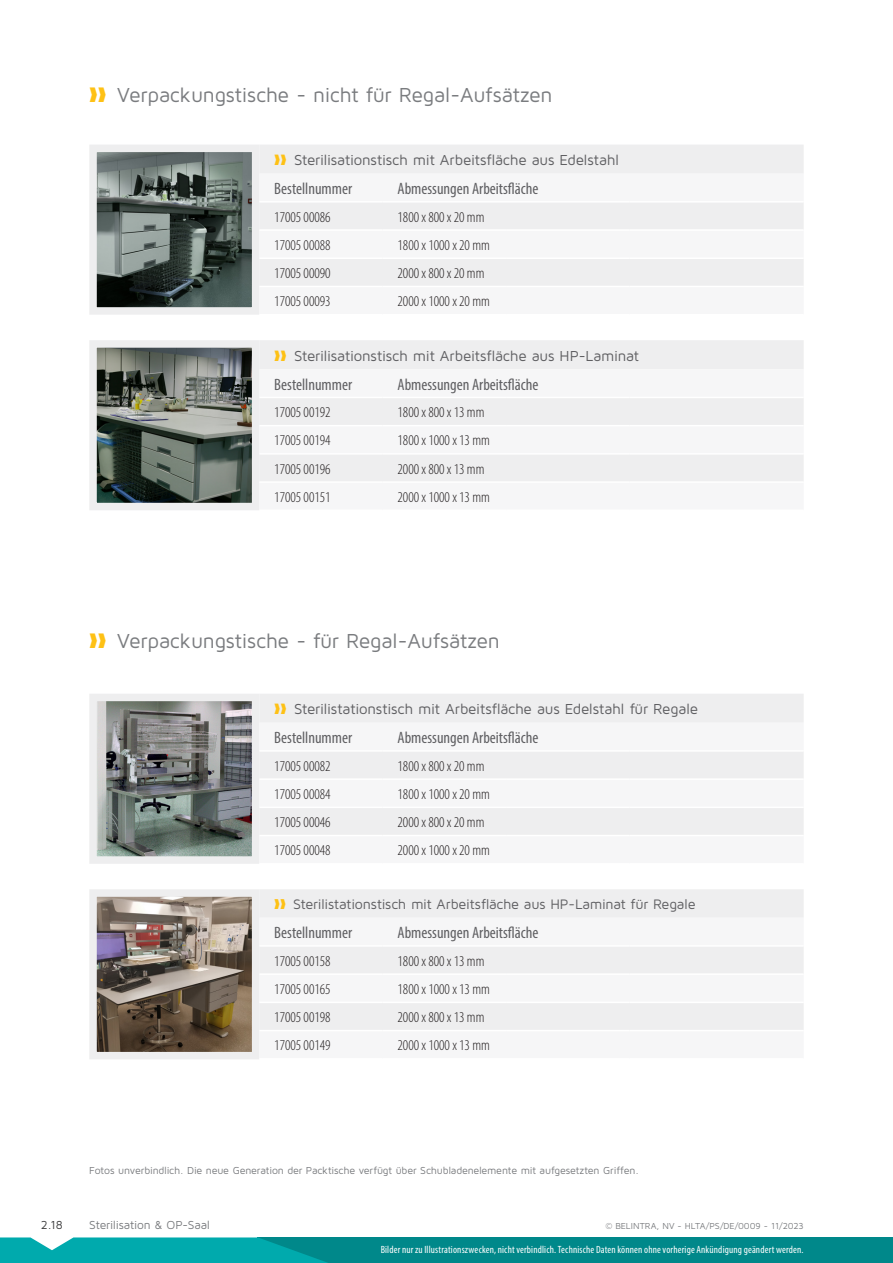
<style>
.page{position:relative;width:893px;height:1263px;background:#fff}
.page>*{position:absolute;margin:0;border:0;box-sizing:border-box;transform-origin:0 0}
.t1{font:21px "Maven Pro";letter-spacing:-.015em;color:#7a7c7f}
.table__header_2_NL{font:condensed 16.5px "Myriad Pro";color:#5f5f62}
.table__body_NL{font:300 condensed 15px "Myriad Pro";color:#231f20}
.t2{font:15px "Maven Pro";letter-spacing:-.015em;color:#5f5f62}
.t3{font:14.25px "Maven Pro";letter-spacing:-.015em;color:#5f5f62}
.t4{font:12px "Maven Pro";letter-spacing:-.015em;color:#7a7c7f}
.t5{font:12px "Maven Pro";color:#3c3c3d}
.t6{font:condensed 10.5px "Myriad Pro";letter-spacing:.015em;color:#fff}
.main__body_NL{font:10.5px "Maven Pro";letter-spacing:-.015em;color:#7a7c7f}
.Paragraph_Style_2{font:9px "Maven Pro";letter-spacing:-.005em;color:#7a7c7f}
.s1{color:#fec115}
</style>
<div class="page">
<img style="left:98px;top:703px;width:152px;height:152px">
<div style="left:89px;top:694px;width:170px;height:170px;border:8px solid #eeeeef"></div>
<img style="left:98px;top:154px;width:152px;height:152px">
<div style="left:89px;top:145px;width:170px;height:170px;border:8px solid #eeeeef"></div>
<img style="left:98px;top:349px;width:152px;height:152px">
<div style="left:89px;top:340px;width:170px;height:170px;border:8px solid #eeeeef"></div>
<img style="left:98px;top:898px;width:152px;height:152px">
<div style="left:89px;top:889px;width:170px;height:170px;border:8px solid #eeeeef"></div>
<div style="left:258px;top:1237px;width:635px;height:26px;background:#00888a"></div>
<svg style="left:0;top:1237px;width:328px;height:26px;background:#0baaad"></svg>
<div style="left:259px;top:694px;width:545px;height:29px;background:#eeeeef"></div>
<div style="left:259px;top:752px;width:545px;height:83px;background:#eeeeef"></div>
<hr style="left:259px;top:778px;width:124px;height:2px;background:#fff">
<hr style="left:259px;top:807px;width:124px;height:1px;background:#fff">
<hr style="left:383px;top:778px;width:123px;height:2px;background:#fff">
<hr style="left:506px;top:778px;width:123px;height:2px;background:#fff">
<hr style="left:629px;top:778px;width:175px;height:2px;background:#fff">
<hr style="left:383px;top:807px;width:123px;height:1px;background:#fff">
<hr style="left:506px;top:807px;width:123px;height:1px;background:#fff">
<hr style="left:629px;top:807px;width:175px;height:1px;background:#fff">
<div style="left:259px;top:889px;width:545px;height:29px;background:#eeeeef"></div>
<div style="left:259px;top:947px;width:545px;height:83px;background:#eeeeef"></div>
<hr style="left:259px;top:973px;width:124px;height:2px;background:#fff">
<hr style="left:259px;top:1001px;width:124px;height:2px;background:#fff">
<hr style="left:383px;top:973px;width:123px;height:2px;background:#fff">
<hr style="left:506px;top:973px;width:123px;height:2px;background:#fff">
<hr style="left:629px;top:973px;width:175px;height:2px;background:#fff">
<hr style="left:383px;top:1001px;width:123px;height:2px;background:#fff">
<hr style="left:506px;top:1001px;width:123px;height:2px;background:#fff">
<hr style="left:629px;top:1001px;width:175px;height:2px;background:#fff">
<div style="left:259px;top:145px;width:545px;height:29px;background:#eeeeef"></div>
<div style="left:259px;top:203px;width:545px;height:83px;background:#eeeeef"></div>
<hr style="left:259px;top:229px;width:124px;height:2px;background:#fff">
<hr style="left:259px;top:257px;width:124px;height:2px;background:#fff">
<hr style="left:383px;top:229px;width:123px;height:2px;background:#fff">
<hr style="left:506px;top:229px;width:123px;height:2px;background:#fff">
<hr style="left:629px;top:229px;width:175px;height:2px;background:#fff">
<hr style="left:383px;top:257px;width:123px;height:2px;background:#fff">
<hr style="left:506px;top:257px;width:123px;height:2px;background:#fff">
<hr style="left:629px;top:257px;width:175px;height:2px;background:#fff">
<div style="left:259px;top:340px;width:545px;height:29px;background:#eeeeef"></div>
<div style="left:259px;top:398px;width:545px;height:83px;background:#eeeeef"></div>
<hr style="left:259px;top:425px;width:124px;height:1px;background:#fff">
<hr style="left:259px;top:453px;width:124px;height:2px;background:#fff">
<hr style="left:383px;top:425px;width:123px;height:1px;background:#fff">
<hr style="left:506px;top:425px;width:123px;height:1px;background:#fff">
<hr style="left:629px;top:425px;width:175px;height:1px;background:#fff">
<hr style="left:383px;top:453px;width:123px;height:2px;background:#fff">
<hr style="left:506px;top:453px;width:123px;height:2px;background:#fff">
<hr style="left:629px;top:453px;width:175px;height:2px;background:#fff">
<p class="t1" style="left:89px;top:82px;width:465px"><span class="s1">❱❱</span> Verpackungstische - nicht für Regal-Aufsätzen</p>
<p class="t2" style="left:274px;top:151px;width:347px"><span class="s1">❱❱</span> Sterilisationstisch mit Arbeitsfläche aus Edelstahl</p>
<p class="table__header_2_NL" style="left:274px;top:178px;width:79px">Bestellnummer</p>
<p class="table__header_2_NL" style="left:398px;top:178px;width:142px">Abmessungen Arbeitsfläche</p>
<p class="table__body_NL" style="left:274px;top:208px;width:58px">17005 00086</p>
<p class="table__body_NL" style="left:398px;top:208px;width:88px">1800 x 800 x 20 mm</p>
<p class="table__body_NL" style="left:274px;top:236px;width:58px">17005 00088</p>
<p class="table__body_NL" style="left:398px;top:236px;width:94px">1800 x 1000 x 20 mm</p>
<p class="table__body_NL" style="left:274px;top:264px;width:58px">17005 00090</p>
<p class="table__body_NL" style="left:398px;top:264px;width:88px">2000 x 800 x 20 mm</p>
<p class="table__body_NL" style="left:274px;top:292px;width:58px">17005 00093</p>
<p class="table__body_NL" style="left:398px;top:292px;width:94px">2000 x 1000 x 20 mm</p>
<p class="t2" style="left:274px;top:346px;width:366px"><span class="s1">❱❱</span> Sterilisationstisch mit Arbeitsfläche aus HP-Laminat</p>
<p class="table__header_2_NL" style="left:274px;top:374px;width:79px">Bestellnummer</p>
<p class="table__header_2_NL" style="left:398px;top:374px;width:142px">Abmessungen Arbeitsfläche</p>
<p class="table__body_NL" style="left:274px;top:403px;width:58px">17005 00192</p>
<p class="table__body_NL" style="left:398px;top:403px;width:88px">1800 x 800 x 13 mm</p>
<p class="table__body_NL" style="left:274px;top:432px;width:58px">17005 00194</p>
<p class="table__body_NL" style="left:398px;top:432px;width:94px">1800 x 1000 x 13 mm</p>
<p class="table__body_NL" style="left:274px;top:460px;width:58px">17005 00196</p>
<p class="table__body_NL" style="left:398px;top:460px;width:88px">2000 x 800 x 13 mm</p>
<p class="table__body_NL" style="left:274px;top:488px;width:58px">17005 00151</p>
<p class="table__body_NL" style="left:398px;top:488px;width:94px">2000 x 1000 x 13 mm</p>
<p class="t1" style="left:89px;top:628px;width:412px"><span class="s1">❱❱</span> Verpackungstische - für Regal-Aufsätzen</p>
<p class="t2" style="left:274px;top:700px;width:425px"><span class="s1">❱❱</span> Sterilistationstisch mit Arbeitsfläche aus Edelstahl für Regale</p>
<p class="table__header_2_NL" style="left:274px;top:727px;width:79px">Bestellnummer</p>
<p class="table__header_2_NL" style="left:398px;top:727px;width:142px">Abmessungen Arbeitsfläche</p>
<p class="table__body_NL" style="left:274px;top:757px;width:58px">17005 00082</p>
<p class="table__body_NL" style="left:398px;top:757px;width:88px">1800 x 800 x 20 mm</p>
<p class="table__body_NL" style="left:274px;top:785px;width:58px">17005 00084</p>
<p class="table__body_NL" style="left:398px;top:785px;width:94px">1800 x 1000 x 20 mm</p>
<p class="table__body_NL" style="left:274px;top:813px;width:58px">17005 00046</p>
<p class="table__body_NL" style="left:398px;top:813px;width:88px">2000 x 800 x 20 mm</p>
<p class="table__body_NL" style="left:274px;top:841px;width:58px">17005 00048</p>
<p class="table__body_NL" style="left:398px;top:841px;width:94px">2000 x 1000 x 20 mm</p>
<p class="t3" style="left:274px;top:895px;width:423px"><span class="s1">❱❱</span> Sterilistationstisch mit Arbeitsfläche aus HP-Laminat für Regale</p>
<p class="table__header_2_NL" style="left:274px;top:922px;width:79px">Bestellnummer</p>
<p class="table__header_2_NL" style="left:398px;top:922px;width:142px">Abmessungen Arbeitsfläche</p>
<p class="table__body_NL" style="left:274px;top:952px;width:58px">17005 00158</p>
<p class="table__body_NL" style="left:398px;top:952px;width:88px">1800 x 800 x 13 mm</p>
<p class="table__body_NL" style="left:274px;top:980px;width:58px">17005 00165</p>
<p class="table__body_NL" style="left:398px;top:980px;width:94px">1800 x 1000 x 13 mm</p>
<p class="table__body_NL" style="left:274px;top:1008px;width:58px">17005 00198</p>
<p class="table__body_NL" style="left:398px;top:1008px;width:88px">2000 x 800 x 13 mm</p>
<p class="table__body_NL" style="left:274px;top:1036px;width:58px">17005 00149</p>
<p class="table__body_NL" style="left:398px;top:1036px;width:94px">2000 x 1000 x 13 mm</p>
<p class="main__body_NL" style="left:89px;top:1164px;width:551px">Fotos unverbindlich. Die neue Generation der Packtische verfügt über Schubladenelemente mit aufgesetzten Griffen.</p>
<p class="t5" style="left:41px;top:1217px;width:23px">2.18</p>
<p class="t4" style="left:89px;top:1217px;width:122px">Sterilisation &amp; OP-Saal</p>
<p class="Paragraph_Style_2" style="left:605px;top:1220px;width:200px">© BELINTRA, NV - HLTA/PS/DE/0009 - 11/2023</p>
<p class="t6" style="left:381px;top:1244px;width:424px">Bilder nur zu Illustrationszwecken, nicht verbindlich. Technische Daten können ohne vorherige Ankündigung geändert werden.</p>
</div>
